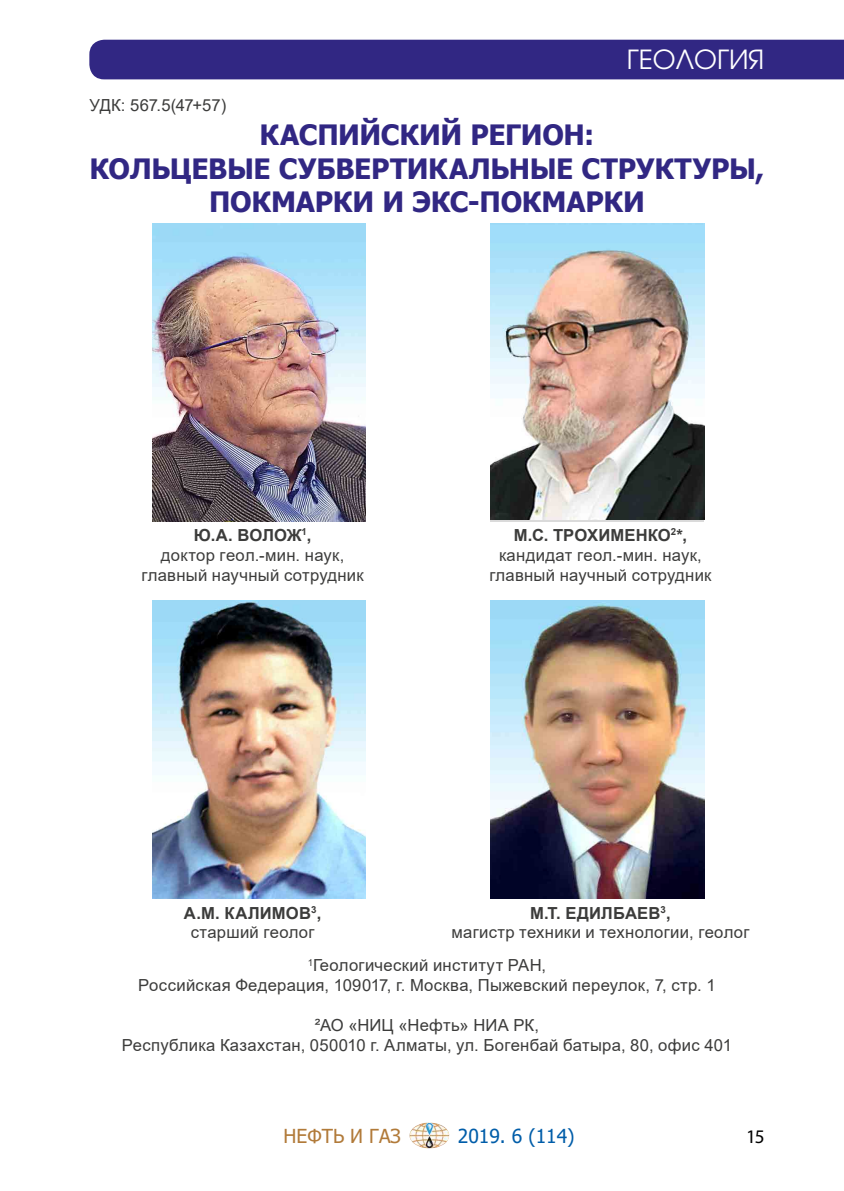
<style>
.page{position:relative;width:844px;height:1191px;background:#fff}
.page>*{position:absolute;margin:0;border:0;box-sizing:border-box;transform-origin:0 0}
.t1{font:700 28px/33.6px "Tahoma";letter-spacing:-.01em;color:#312783;text-align:center}
.t2{font:26.25px "DS Avant Garde";color:#fff}
.t3{font:19.25px "Tahoma";color:#005da9}
.t4{font:19.25px "Tahoma";color:#b17a39}
.t5{font:19.25px "Myriad Pro";color:#000}
.t6{font:16.62px/19.9px "Arial";letter-spacing:.015em;color:#3c3c3b;text-align:center}
.t7{font:16.62px "Arial";letter-spacing:-.005em;color:#3c3c3b}
.s1{font-weight:700}
</style>
<div class="page">
<div style="left:89px;top:40px;width:754px;height:39px;background:#312783"></div>
<img style="left:152px;top:600px;width:214px;height:298px">
<img style="left:490px;top:600px;width:214px;height:298px">
<img style="left:152px;top:224px;width:214px;height:297px">
<img style="left:490px;top:224px;width:214px;height:296px">
<img style="left:409px;top:1122px;width:41px;height:26px">
<h2 class="t2" style="left:626px;top:45px;width:139px">ГЕОЛОГИЯ</h2>
<p class="t7" style="left:89px;top:94px;width:138px">УДК: 567.5(47+57)</p>
<h1 class="t1" style="left:89px;top:119px;width:676px">КАСПИЙСКИЙ РЕГИОН:<br>КОЛЬЦЕВЫЕ СУБВЕРТИКАЛЬНЫЕ СТРУКТУРЫ,<br>ПОКМАРКИ И ЭКС-ПОКМАРКИ</h1>
<p class="t6" style="left:142px;top:525px;width:224px"><span class="s1">Ю.А. ВОЛОЖ</span><sup>1</sup><span class="s1">,<br></span>доктор геол.-мин. наук, главный научный сотрудник</p>
<p class="t6" style="left:489px;top:525px;width:224px"><span class="s1">М.С. ТРОХИМЕНКО</span><sup>2</sup><span class="s1">*, </span>кандидат геол.-мин. наук, главный научный сотрудник</p>
<p class="t6" style="left:184px;top:902px;width:139px"><span class="s1">А.М. КАЛИМОВ</span><sup>3</sup><span class="s1">, </span>старший геолог</p>
<p class="t6" style="left:451px;top:902px;width:299px"><span class="s1">М.Т. ЕДИЛБАЕВ</span><sup>3</sup><span class="s1">,<br></span>магистр техники и технологии, геолог</p>
<p class="t6" style="left:138px;top:955px;width:578px"><sup>1</sup>Геологический институт РАН,<br>Российская Федерация, 109017, г. Москва, Пыжевский переулок, 7, стр. 1</p>
<p class="t6" style="left:122px;top:1015px;width:611px">²АО «НИЦ «Нефть» НИА РК,<br>Республика Казахстан, 050010 г. Алматы, ул. Богенбай батыра, 80, офис 401</p>
<p class="t4" style="left:283px;top:1122px;width:119px">НЕФТЬ И ГАЗ</p>
<p class="t3" style="left:458px;top:1122px;width:118px">2019. 6 (114)</p>
<p class="t5" style="left:746px;top:1125px;width:20px">15</p>
</div>
